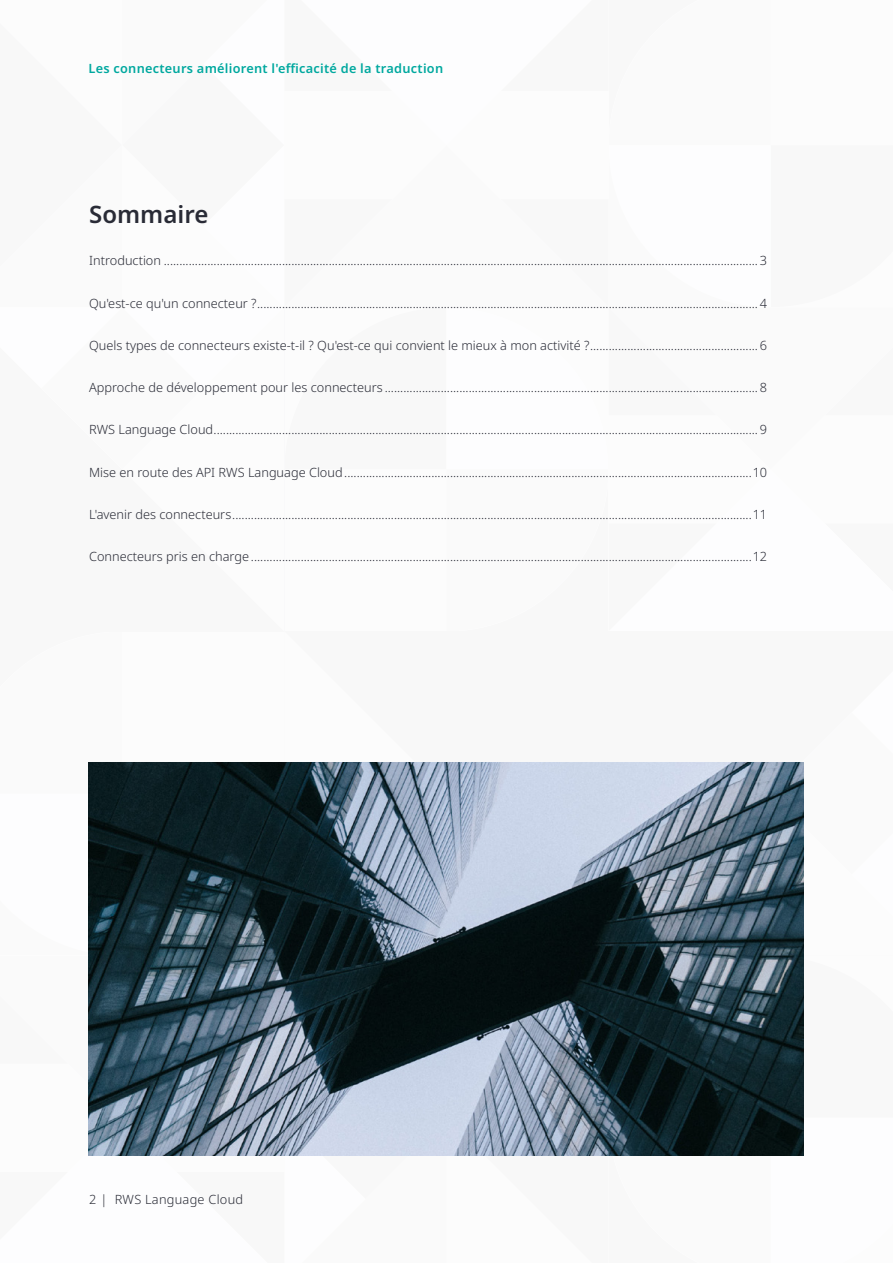
<style>
.page{position:relative;width:893px;height:1263px;background:#fff}
.page>*{position:absolute;margin:0;border:0;box-sizing:border-box;transform-origin:0 0}
.t1{font:600 24px "Noto Sans";color:#292b36}
.t2{font:300 12.75px "Noto Sans";color:#292b36}
.t3{font:600 12.75px "Noto Sans";letter-spacing:.02em;color:#00a89f}
.t4{font:300 12.75px "Noto Sans";letter-spacing:.02em;color:#292b36}
</style>
<div class="page">
<img style="left:89px;top:763px;width:714px;height:392px">
<p class="t3" style="left:89px;top:60px;width:356px">Les connecteurs améliorent l'efficacité de la traduction</p>
<h1 class="t1" style="left:89px;top:197px;width:121px">Sommaire</h1>
<p class="t2" style="left:89px;top:252px;width:679px">Introduction ............................................................................................................................................................................................... 3</p>
<p class="t2" style="left:89px;top:294px;width:679px">Qu'est-ce qu'un connecteur ?................................................................................................................................................................. 4</p>
<p class="t2" style="left:89px;top:336px;width:679px">Quels types de connecteurs existe-t-il ? Qu'est-ce qui convient le mieux à mon activité ?...................................................... 6</p>
<p class="t2" style="left:89px;top:378px;width:679px">Approche de développement pour les connecteurs ........................................................................................................................ 8</p>
<p class="t2" style="left:89px;top:421px;width:679px">RWS Language Cloud............................................................................................................................................................................... 9</p>
<p class="t2" style="left:89px;top:463px;width:679px">Mise en route des API RWS Language Cloud...................................................................................................................................10</p>
<p class="t2" style="left:89px;top:505px;width:679px">L'avenir des connecteurs.......................................................................................................................................................................11</p>
<p class="t2" style="left:89px;top:547px;width:679px">Connecteurs pris en charge .................................................................................................................................................................12</p>
<p class="t4" style="left:89px;top:1191px;width:155px">2 | RWS Language Cloud</p>
</div>
